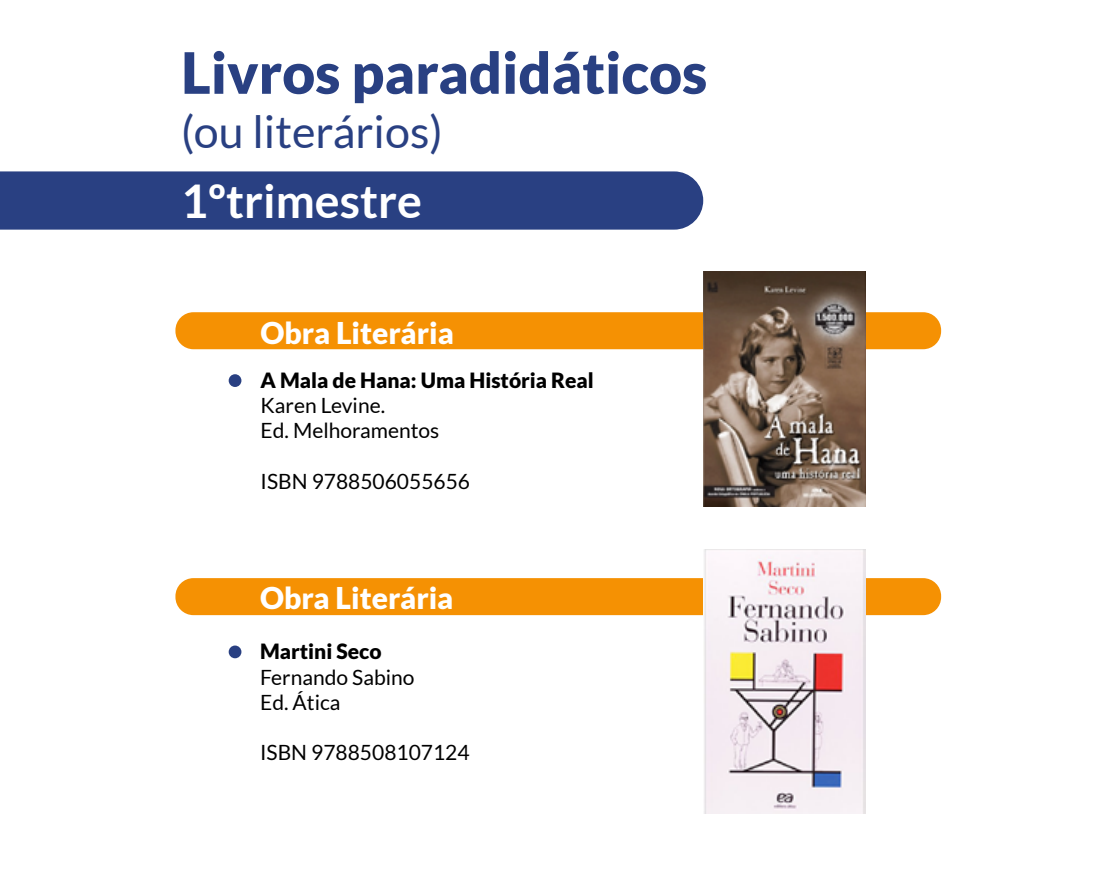
<style>
.page{position:relative;width:1106px;height:893px;background:#fff}
.page>*{position:absolute;margin:0;border:0;box-sizing:border-box;transform-origin:0 0}
.t1{font:900 57px "Lato";color:#294082}
.t2{font:700 46.5px "Lato";color:#fff}
.t3{font:44.85px "Lato";color:#294082}
.t4{font:900 30px "Lato";color:#fff}
.t5{font:21px/25.2px "Lato";color:#000}
.t6{font:900 21px "Lato";color:#000}
</style>
<div class="page">
<div style="left:175px;top:312px;width:766px;height:37px;background:#f59103;border-radius:18px"></div>
<div style="left:175px;top:578px;width:766px;height:37px;background:#f59103;border-radius:18px"></div>
<div style="left:229px;top:374px;width:12px;height:13px;background:#294082;border-radius:50%"></div>
<div style="left:229px;top:645px;width:12px;height:13px;background:#294082;border-radius:50%"></div>
<div style="left:0;top:171px;width:703px;height:59px;background:#294082"></div>
<img style="left:704px;top:549px;width:161px;height:264px">
<img style="left:703px;top:272px;width:162px;height:235px">
<h1 class="t1" style="left:181px;top:40px;width:527px">Livros paradidáticos</h1>
<h3 class="t3" style="left:181px;top:106px;width:263px">(ou literários)</h3>
<h2 class="t2" style="left:181px;top:174px;width:242px">1ºtrimestre</h2>
<h3 class="t4" style="left:260px;top:315px;width:195px">Obra Literária</h3>
<p class="t6" style="left:260px;top:368px;width:335px">A Mala de Hana: Uma História Real</p>
<p class="t5" style="left:260px;top:393px;width:180px">Karen Levine.<br>Ed. Melhoramentos</p>
<p class="t5" style="left:260px;top:468px;width:211px">ISBN 9788506055656</p>
<h3 class="t4" style="left:260px;top:580px;width:195px">Obra Literária</h3>
<p class="t6" style="left:260px;top:639px;width:123px">Martini Seco</p>
<p class="t5" style="left:260px;top:664px;width:156px">Fernando Sabino<br>Ed. Ática</p>
<p class="t5" style="left:260px;top:740px;width:211px">ISBN 9788508107124</p>
</div>
